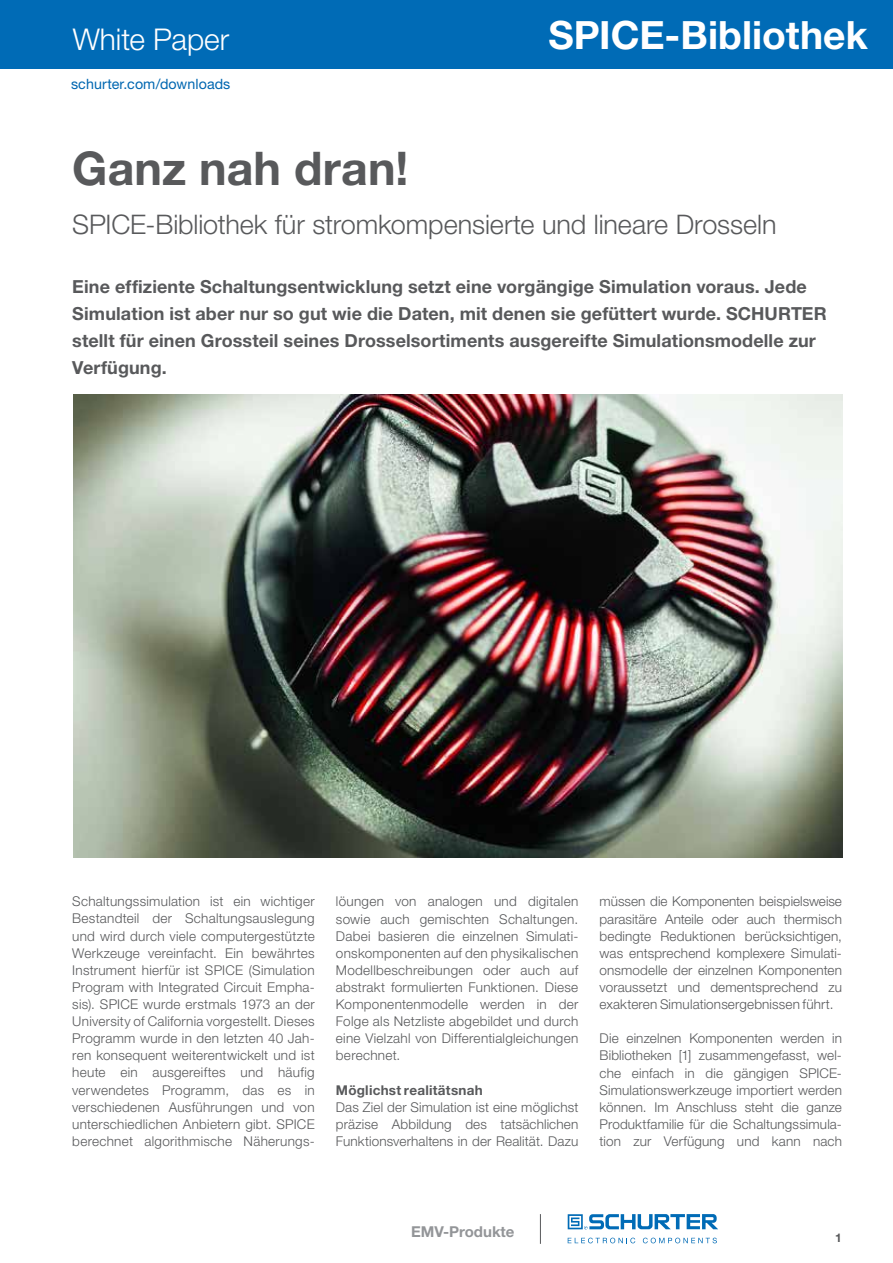
<style>
.page{position:relative;width:893px;height:1263px;background:#fff}
.page>*{position:absolute;margin:0;border:0;box-sizing:border-box;transform-origin:0 0}
.t1{font:700 46.5px "Helvetica Neue LT";letter-spacing:.005em;color:#58595b}
.t2{font:700 39px "Helvetica Neue LT";color:#fff}
.t3{font:300 30px "Helvetica Neue LT";letter-spacing:-.005em;color:#fff}
.t4{font:300 27px "Helvetica Neue LT";letter-spacing:-.005em;color:#58595b}
.t5{font:700 18px/27px "Helvetica Neue LT";letter-spacing:.005em;color:#58595b}
.t6{font:700 15px "Helvetica Neue LT";color:#939598}
.t7{font:14.25px "Helvetica Neue LT";letter-spacing:.005em;color:#0067b1}
.t8{font:300 13.5px/17.1px "Helvetica Neue LT";letter-spacing:.015em;color:#58595b;text-align:justify}
.t9{font:700 13.5px "Helvetica Neue LT";letter-spacing:.02em;color:#58595b}
.t10{font:700 12px "Helvetica Neue LT";color:#58595b}
</style>
<div class="page">
<div style="left:0;top:0;width:893px;height:68px;background:#006bb6"></div>
<svg style="left:568px;top:1214px;width:150px;height:15px"></svg>
<svg style="left:568px;top:1238px;width:67px;height:5px"></svg>
<svg style="left:643px;top:1238px;width:74px;height:5px"></svg>
<hr style="left:540px;top:1214px;width:1px;height:30px;background:#58595b">
<img style="left:73px;top:395px;width:770px;height:462px">
<h3 class="t3" style="left:73px;top:21px;width:158px">White Paper</h3>
<h2 class="t2" style="left:548px;top:11px;width:321px">SPICE-Bibliothek</h2>
<p class="t7" style="left:71px;top:76px;width:161px">schurter.com/downloads</p>
<h1 class="t1" style="left:72px;top:139px;width:338px">Ganz nah dran!</h1>
<h3 class="t4" style="left:72px;top:208px;width:706px">SPICE-Bibliothek für stromkompensierte und lineare Drosseln</h3>
<p class="t5" style="left:72px;top:273px;width:756px">Eine effiziente Schaltungsentwicklung setzt eine vorgängige Simulation voraus. Jede Simulation ist aber nur so gut wie die Daten, mit denen sie gefüttert wurde. SCHURTER stellt für einen Grossteil seines Drosselsortiments ausgereifte Simulationsmodelle zur Verfügung.</p>
<p class="t8" style="left:72px;top:893px;width:244px">Schaltungssimulation ist ein wichtiger Bestandteil der Schaltungsauslegung und wird durch viele computergestützte Werkzeuge vereinfacht. Ein bewährtes Instrument hierfür ist SPICE (Simulation Program with Integrated Circuit Empha&shy;sis). SPICE wurde erstmals 1973 an der University of California vorgestellt. Dieses Programm wurde in den letzten 40 Jah&shy;ren konsequent weiterentwickelt und ist heute ein ausgereiftes und häufig verwendetes Programm, das es in verschiedenen Ausführungen und von unterschiedlichen Anbietern gibt. SPICE berechnet algorithmische Näherungs-</p>
<p class="t8" style="left:336px;top:893px;width:244px">löungen von analogen und digitalen sowie auch gemischten Schaltungen.<br>Dabei basieren die einzelnen Simulati&shy;onskomponenten auf den physikalischen Modellbeschreibungen oder auch auf abstrakt formulierten Funktionen. Diese Komponentenmodelle werden in der Folge als Netzliste abgebildet und durch eine Vielzahl von Differentialgleichungen berechnet.</p>
<p class="t9" style="left:336px;top:1081px;width:148px">Möglichst realitätsnah</p>
<p class="t8" style="left:336px;top:1098px;width:244px">Das Ziel der Simulation ist eine möglichst präzise Abbildung des tatsächlichen Funktionsverhaltens in der Realität. Dazu</p>
<p class="t8" style="left:600px;top:893px;width:244px">müssen die Komponenten beispielsweise parasitäre Anteile oder auch thermisch bedingte Reduktionen berücksichtigen, was entsprechend komplexere Simulati&shy;onsmodelle der einzelnen Komponenten voraussetzt und dementsprechend zu exakteren Simulationsergebnissen führt.</p>
<p class="t8" style="left:600px;top:1030px;width:244px">Die einzelnen Komponenten werden in Bibliotheken [1] zusammengefasst, wel&shy;che einfach in die gängigen SPICE-Simulationswerkzeuge importiert werden können. Im Anschluss steht die ganze Produktfamilie für die Schaltungssimula&shy;tion zur Verfügung und kann nach</p>
<p class="t6" style="left:411px;top:1222px;width:105px">EMV-Produkte</p>
<p class="t10" style="left:835px;top:1230px;width:8px">1</p>
</div>
